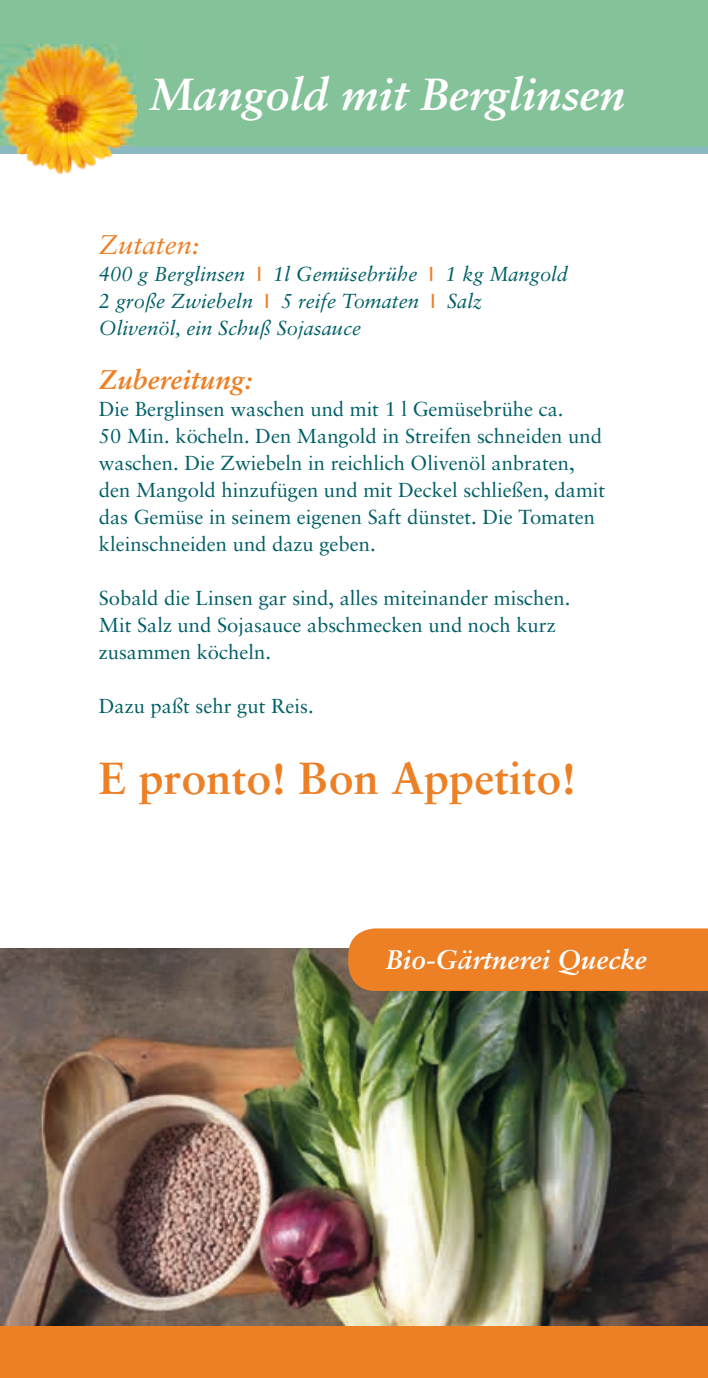
<style>
.page{position:relative;width:708px;height:1378px;background:#fff}
.page>*{position:absolute;margin:0;border:0;box-sizing:border-box;transform-origin:0 0}
.t1{font:700 45px "Sabon";color:#ed7f25}
.t2{font:italic 700 45px "Sabon";color:#fff}
.t3{font:italic 700 27px "Sabon";color:#fff}
.t4{font:italic 700 27px "Sabon";color:#ed7f25}
.t5{font:italic 27px "Sabon";color:#ed7f25}
.t6{font:20.25px/27px "Sabon";color:#005f67}
.t7{font:italic 20.25px/27px "Sabon";color:#005f67}
.s1{font-family:"Frutiger";font-style:normal;color:#ed7f25}
</style>
<div class="page">
<img style="left:0;top:949px;width:708px;height:378px">
<div style="left:0;top:0;width:708px;height:147px;background:#84c39a"></div>
<div style="left:0;top:147px;width:708px;height:6px;background:#8ab8c0"></div>
<img style="left:0;top:45px;width:137px;height:128px">
<div style="left:0;top:1327px;width:708px;height:51px;background:#ed7f25"></div>
<div style="left:348px;top:928px;width:360px;height:63px;background:#ed7f25"></div>
<h1 class="t2" style="left:150px;top:67px;width:476px">Mangold mit Berglinsen</h1>
<h2 class="t5" style="left:99px;top:229px;width:102px">Zutaten:</h2>
<p class="t7" style="left:99px;top:260px;width:471px">400 g Berglinsen <span class="s1">I</span> 1l Gemüsebrühe <span class="s1">I</span> 1 kg Mangold<br>2 große Zwiebeln <span class="s1">I</span> 5 reife Tomaten <span class="s1">I</span> Salz<br>Olivenöl, ein Schuß Sojasauce</p>
<h2 class="t4" style="left:99px;top:363px;width:154px">Zubereitung:</h2>
<p class="t6" style="left:99px;top:395px;width:508px">Die Berglinsen waschen und mit 1 l Gemüsebrühe ca.<br>50 Min. köcheln. Den Mangold in Streifen schneiden und waschen. Die Zwiebeln in reichlich Olivenöl anbraten, den Mangold hinzufügen und mit Deckel schließen, damit das Gemüse in seinem eigenen Saft dünstet. Die Tomaten kleinschneiden und dazu geben.</p>
<p class="t6" style="left:99px;top:584px;width:473px">Sobald die Linsen gar sind, alles miteinander mischen.<br>Mit Salz und Sojasauce abschmecken und noch kurz zusammen köcheln.</p>
<p class="t6" style="left:99px;top:692px;width:216px">Dazu paßt sehr gut Reis.</p>
<h1 class="t1" style="left:99px;top:750px;width:479px">E pronto! Bon Appetito!</h1>
<h2 class="t3" style="left:386px;top:943px;width:262px">Bio-Gärtnerei Quecke</h2>
</div>
